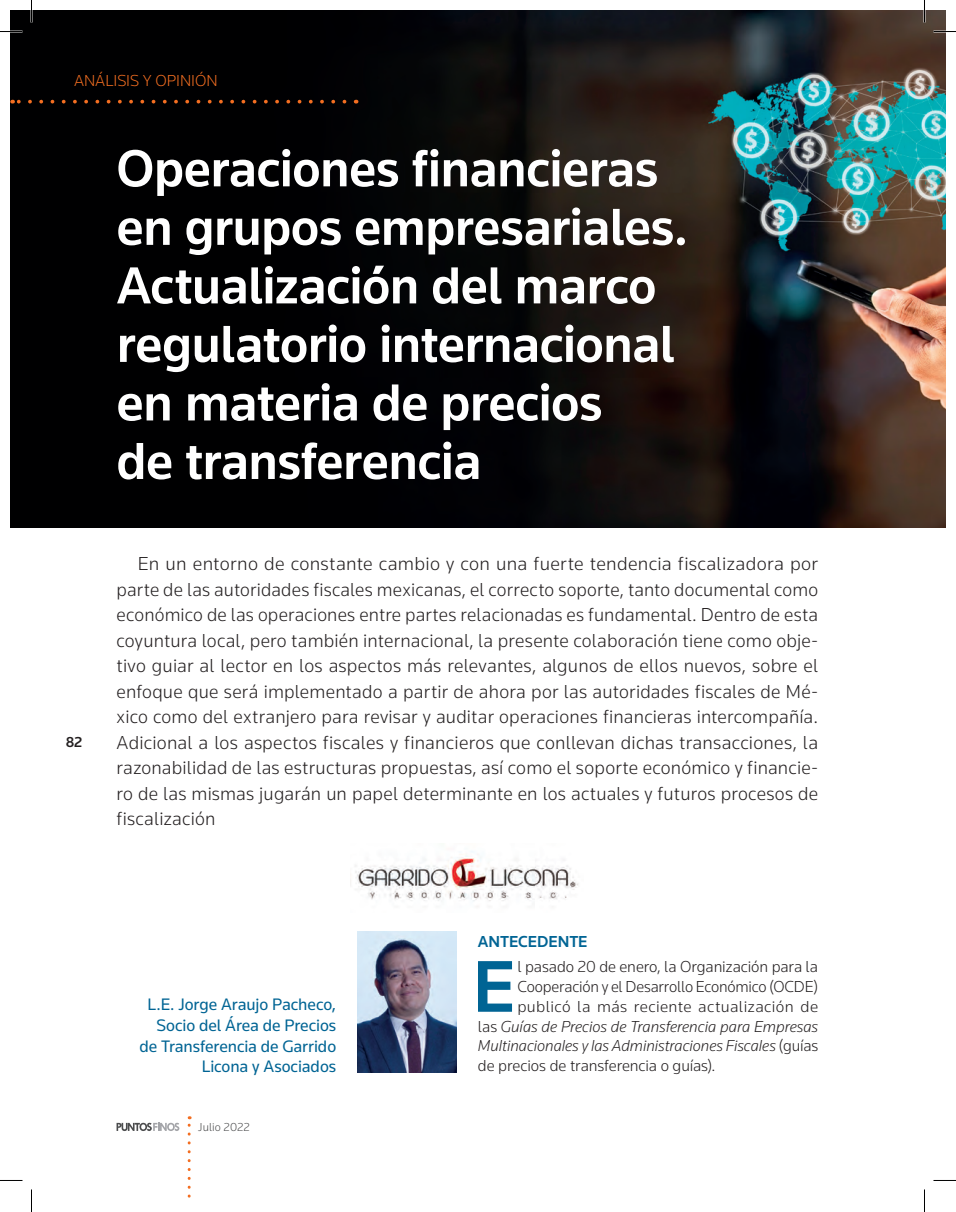
<style>
.page{position:relative;width:956px;height:1212px;background:#fff}
.page>*{position:absolute;margin:0;border:0;box-sizing:border-box;transform-origin:0 0}
.a_capitular{font:500 75.9px "Knowledge";color:#006494}
.a_titulo_36{font:500 54px/58.5px "Knowledge";letter-spacing:-.015em;color:#fff}
.a_sumario{font:300 19.5px/25.5px "Knowledge";letter-spacing:.01em;color:#231f20;text-align:justify}
.a_autor{font:17.25px/20.7px "Knowledge";color:#006494;text-align:right}
.a_capitular-2{font:300 16.5px "Knowledge";letter-spacing:-.005em;color:#231f20}
.a_capitular-3{font:italic 300 16.5px "Knowledge";letter-spacing:-.005em;color:#231f20}
.a_capitular-4{font:300 16.5px "Knowledge";letter-spacing:.02em;color:#231f20}
.t1{font:300 16.5px "Knowledge";color:#f36e21}
.a_titulo_rubrica{font:500 16.5px "Knowledge";letter-spacing:-.005em;color:#006494}
.t2{font:500 15px "Knowledge";color:#231f20}
.t3{font:300 12px "Knowledge";letter-spacing:.005em;color:#4b4c4d}
.s1{font-style:normal}
</style>
<div class="page">
<img style="left:357px;top:931px;width:100px;height:140px">
<img style="left:10px;top:10px;width:936px;height:517px">
<svg style="left:117px;top:1122px;width:62px;height:8px"></svg>
<svg style="left:188px;top:1116px;width:3px;height:79px"></svg>
<svg style="left:12px;top:100px;width:333px;height:3px"></svg>
<img style="left:355px;top:851px;width:224px;height:56px">
<hr style="left:923px;top:0;width:2px;height:22px;background:#fff">
<svg style="left:0;top:31px;width:22px;height:1px"></svg>
<svg style="left:933px;top:31px;width:23px;height:1px"></svg>
<svg style="left:31px;top:0;width:1px;height:22px"></svg>
<svg style="left:31px;top:1189px;width:1px;height:22px"></svg>
<svg style="left:924px;top:0;width:1px;height:22px"></svg>
<svg style="left:924px;top:1189px;width:1px;height:22px"></svg>
<p class="t1" style="left:74px;top:70px;width:145px">ANÁLISIS Y OPINIÓN</p>
<p class="t2" style="left:66px;top:732px;width:18px">82</p>
<p class="a_titulo_36" style="left:117px;top:138px;width:573px">Operaciones financieras en grupos empresariales.<br>Actualización del marco regulatorio internacional en materia de precios<br>de transferencia</p>
<p class="a_sumario" style="left:117px;top:550px;width:703px;text-indent:21px">En un entorno de constante cambio y con una fuerte tendencia fiscalizadora por parte de las autoridades fiscales mexicanas, el correcto soporte, tanto documental como económico de las operaciones entre partes relacionadas es fundamental. Dentro de esta coyuntura local, pero también internacional, la presente colaboración tiene como obje&shy;tivo guiar al lector en los aspectos más relevantes, algunos de ellos nuevos, sobre el enfoque que será implementado a partir de ahora por las autoridades fiscales de Mé&shy;xico como del extranjero para revisar y auditar operaciones financieras intercompañía.<br>Adicional a los aspectos fiscales y financieros que conllevan dichas transacciones, la razonabilidad de las estructuras propuestas, así como el soporte económico y financie&shy;ro de las mismas jugarán un papel determinante en los actuales y futuros procesos de fiscalización</p>
<p class="a_autor" style="left:140px;top:993px;width:198px">L.E. Jorge Araujo Pacheco,<br>Socio del Área de Precios de Transferencia de Garrido<br>Licona y Asociados</p>
<p class="t3" style="left:198px;top:1119px;width:53px">Julio 2022</p>
<p class="a_titulo_rubrica" style="left:478px;top:931px;width:111px">ANTECEDENTE</p>
<p class="a_capitular" style="left:473px;top:939px;width:44px">E</p>
<p class="a_capitular-2" style="left:517px;top:956px;width:302px">l pasado 20 de enero, la Organización para la</p>
<p class="a_capitular-2" style="left:517px;top:975px;width:302px">Cooperación y el Desarrollo Económico (OCDE)</p>
<p class="a_capitular-4" style="left:517px;top:995px;width:302px">publicó la más reciente actualización de</p>
<p class="a_capitular-3" style="left:478px;top:1015px;width:342px"><span class="s1">las</span> Guías de Precios de Transferencia para Empresas</p>
<p class="a_capitular-3" style="left:478px;top:1035px;width:342px">Multinacionales y las Administraciones Fiscales <span class="s1">(guías</span></p>
<p class="a_capitular-2" style="left:478px;top:1055px;width:239px">de precios de transferencia o guías).</p>
</div>
